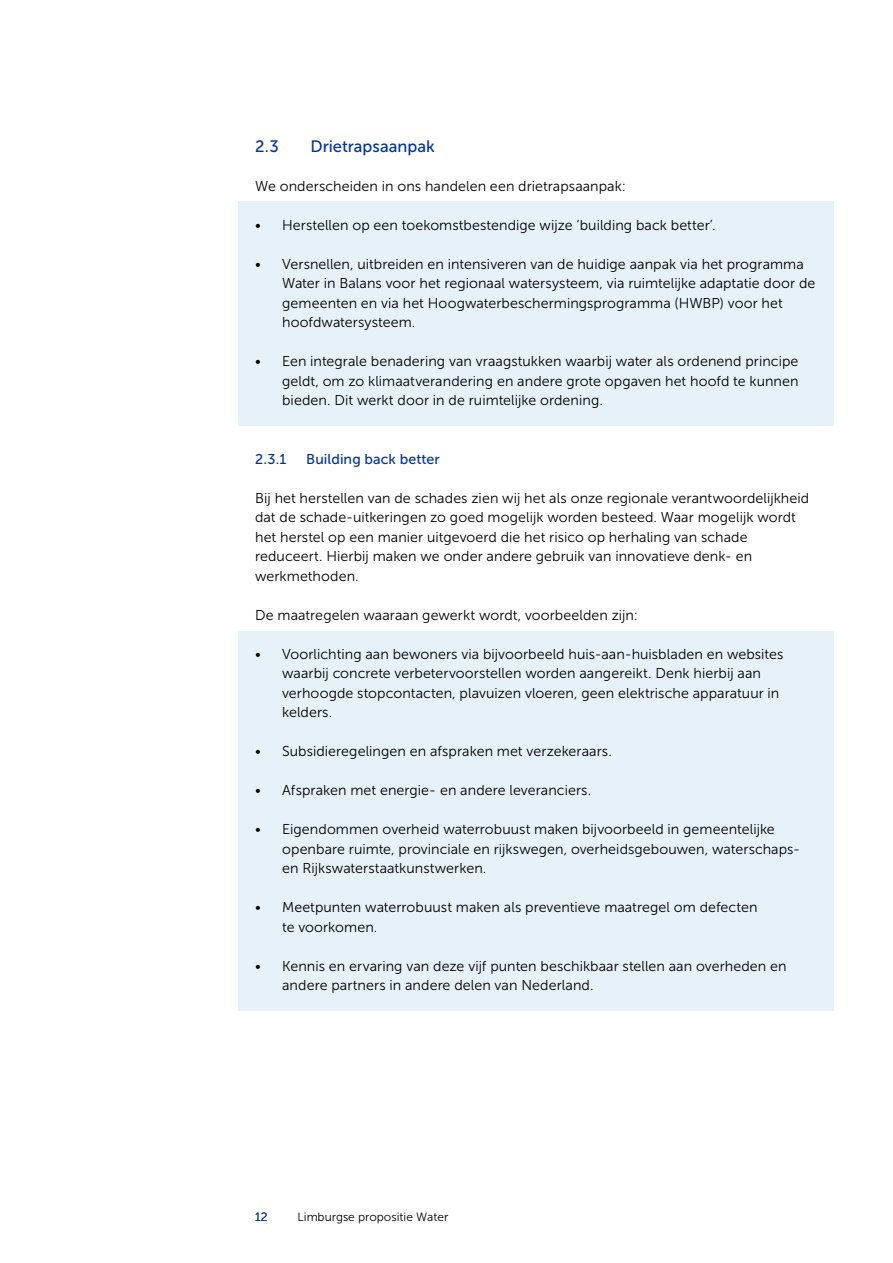
<style>
.page{position:relative;width:893px;height:1263px;background:#fff}
.page>*{position:absolute;margin:0;border:0;box-sizing:border-box;transform-origin:0 0}
._1_1__Kop{font:16.5px "Museo Sans 500";color:#0033a1}
._0__Platte_tekst{font:14.25px/19.5px "Museo Sans 300";letter-spacing:.005em;color:#000}
.t1{font:14.25px "Museo Sans 500";letter-spacing:.005em;color:#0033a1}
.t2{font:12px "Museo Sans 300";color:#000}
.t3{font:12px "Museo Sans 300";color:#0033a1}
</style>
<div class="page">
<div style="left:238px;top:202px;width:595px;height:48px;background:#e6f1fa"></div>
<div style="left:238px;top:241px;width:595px;height:107px;background:#e6f1fa"></div>
<div style="left:238px;top:338px;width:595px;height:88px;background:#e6f1fa"></div>
<div style="left:238px;top:631px;width:595px;height:107px;background:#e6f1fa"></div>
<div style="left:238px;top:728px;width:595px;height:49px;background:#e6f1fa"></div>
<div style="left:238px;top:767px;width:595px;height:49px;background:#e6f1fa"></div>
<div style="left:238px;top:806px;width:595px;height:88px;background:#e6f1fa"></div>
<div style="left:238px;top:884px;width:595px;height:68px;background:#e6f1fa"></div>
<div style="left:238px;top:943px;width:595px;height:68px;background:#e6f1fa"></div>
<h2 class="_1_1__Kop" style="left:255px;top:137px;width:25px">2.3</h2>
<h2 class="_1_1__Kop" style="left:310px;top:137px;width:126px">Drietrapsaanpak</h2>
<p class="_0__Platte_tekst" style="left:255px;top:176px;width:372px">We onderscheiden in ons handelen een drietrapsaanpak:</p>
<p class="_0__Platte_tekst" style="left:255px;top:215px;width:462px">• Herstellen op een toekomstbestendige wijze ‘building back better’.</p>
<p class="_0__Platte_tekst" style="left:282px;top:254px;width:535px;text-indent:-27px">• Versnellen, uitbreiden en intensiveren van de huidige aanpak via het programma Water in Balans voor het regionaal watersysteem, via ruimtelijke adaptatie door de gemeenten en via het Hoogwaterbeschermingsprogramma (HWBP) voor het hoofdwatersysteem.</p>
<p class="_0__Platte_tekst" style="left:282px;top:351px;width:518px;text-align:justify;text-indent:-27px">• Een integrale benadering van vraagstukken waarbij water als ordenend principe geldt, om zo klimaatverandering en andere grote opgaven het hoofd te kunnen bieden. Dit werkt door in de ruimtelijke ordening.</p>
<p class="t1" style="left:255px;top:451px;width:33px">2.3.1</p>
<p class="t1" style="left:306px;top:451px;width:135px">Building back better</p>
<p class="_0__Platte_tekst" style="left:255px;top:488px;width:556px">Bij het herstellen van de schades zien wij het als onze regionale verantwoordelijkheid dat de schade-uitkeringen zo goed mogelijk worden besteed. Waar mogelijk wordt het herstel op een manier uitgevoerd die het risico op herhaling van schade reduceert. Hierbij maken we onder andere gebruik van innovatieve denk- en werkmethoden.</p>
<p class="_0__Platte_tekst" style="left:255px;top:605px;width:384px">De maatregelen waaraan gewerkt wordt, voorbeelden zijn:</p>
<p class="_0__Platte_tekst" style="left:282px;top:644px;width:503px;text-indent:-27px">• Voorlichting aan bewoners via bijvoorbeeld huis-aan-huisbladen en websites waarbij concrete verbetervoorstellen worden aangereikt. Denk hierbij aan verhoogde stopcontacten, plavuizen vloeren, geen elektrische apparatuur in kelders.</p>
<p class="_0__Platte_tekst" style="left:255px;top:741px;width:358px">• Subsidieregelingen en afspraken met verzekeraars.</p>
<p class="_0__Platte_tekst" style="left:255px;top:780px;width:338px">• Afspraken met energie- en andere leveranciers.</p>
<p class="_0__Platte_tekst" style="left:282px;top:819px;width:519px;text-indent:-27px">• Eigendommen overheid waterrobuust maken bijvoorbeeld in gemeentelijke openbare ruimte, provinciale en rijkswegen, overheidsgebouwen, waterschaps&shy;en Rijkswaterstaatkunstwerken.</p>
<p class="_0__Platte_tekst" style="left:282px;top:897px;width:477px;text-indent:-27px">• Meetpunten waterrobuust maken als preventieve maatregel om defecten te voorkomen.</p>
<p class="_0__Platte_tekst" style="left:282px;top:956px;width:506px;text-indent:-27px">• Kennis en ervaring van deze vijf punten beschikbaar stellen aan overheden en andere partners in andere delen van Nederland.</p>
<p class="t3" style="left:255px;top:1210px;width:14px">12</p>
<p class="t2" style="left:298px;top:1210px;width:152px">Limburgse propositie Water</p>
</div>
